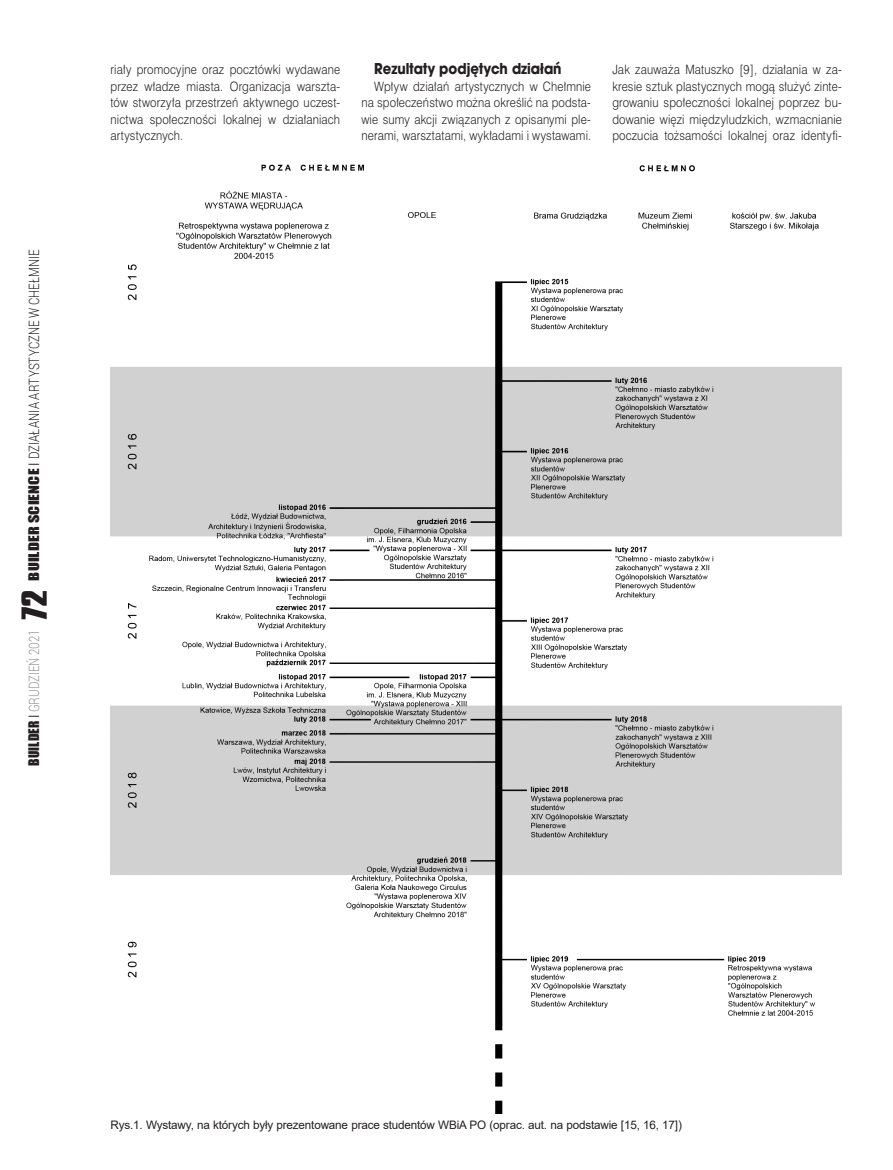
<style>
.page{position:relative;width:893px;height:1170px;background:#fff}
.page>*{position:absolute;margin:0;border:0;box-sizing:border-box;transform-origin:0 0}
.srodtytul{font:700 16.5px "Avant Gar Got Itc TEE";color:#231f20;scale:.9 1}
.t1{font:300 14.25px "Roboto";color:#231f20;scale:.8 1}
.t2{font:300 14.25px "Roboto";color:#939598;scale:.8 1}
.tekst_swiss{font:12px/16.5px "Swis 721 Lt PL";letter-spacing:.015em;color:#231f20;text-align:justify;scale:.89 1}
.Fot_podpis{font:11.7px "Arial";letter-spacing:-.015em;color:#231f20}
.s1{font-family:"Impact";font-weight:400;font-size:13.5px}
.s2{font-family:"Swis 721 Lt PL";font-weight:400;font-size:13.5px}
.s3{font-family:"Impact";font-weight:400;font-size:13.5px;color:#231f20}
.s4{font-family:"Swis 721 Lt PL";font-weight:400;font-size:13.5px;color:#231f20}
.s5{font-family:"Compacta PL";font-weight:700;font-size:30px;color:#231f20}
</style>
<div class="page">
<img style="left:111px;top:164px;width:731px;height:949px">
<p class="t1" style="left:24px;top:580px;width:416px;rotate:-90deg"><span class="s1">BUILDER SCIENCE</span> <span class="s2">I</span> DZIAŁANIA ARTYSTYCZNE W CHEŁMNIE</p>
<p class="t2" style="left:24px;top:765px;width:222px;rotate:-90deg"><span class="s3">BUILDER</span> <span class="s4">I</span> GRUDZIEŃ 2021 <span class="s5">72</span></p>
<p class="tekst_swiss" style="left:111px;top:61px;width:259px">riały promocyjne oraz pocztówki wydawane przez władze miasta. Organizacja warszta&shy;tów stworzyła przestrzeń aktywnego uczest&shy;nictwa społeczności lokalnej w działaniach artystycznych.</p>
<p class="srodtytul" style="left:374px;top:59px;width:210px">Rezultaty podjętych działań</p>
<p class="tekst_swiss" style="left:361px;top:78px;width:259px;text-indent:13px">Wpływ działań artystycznych w Chełmnie na społeczeństwo można określić na podsta&shy;wie sumy akcji związanych z opisanymi ple&shy;nerami, warsztatami, wykładami i wystawami.</p>
<p class="tekst_swiss" style="left:612px;top:61px;width:259px">Jak zauważa Matuszko [9], działania w za&shy;kresie sztuk plastycznych mogą służyć zinte&shy;growaniu społeczności lokalnej poprzez bu&shy;dowanie więzi międzyludzkich, wzmacnianie poczucia tożsamości lokalnej oraz identyfi-</p>
<p class="Fot_podpis" style="left:111px;top:1116px;width:573px">Rys.1. Wystawy, na których były prezentowane prace studentów WBiA PO (oprac. aut. na podstawie [15, 16, 17])</p>
</div>
